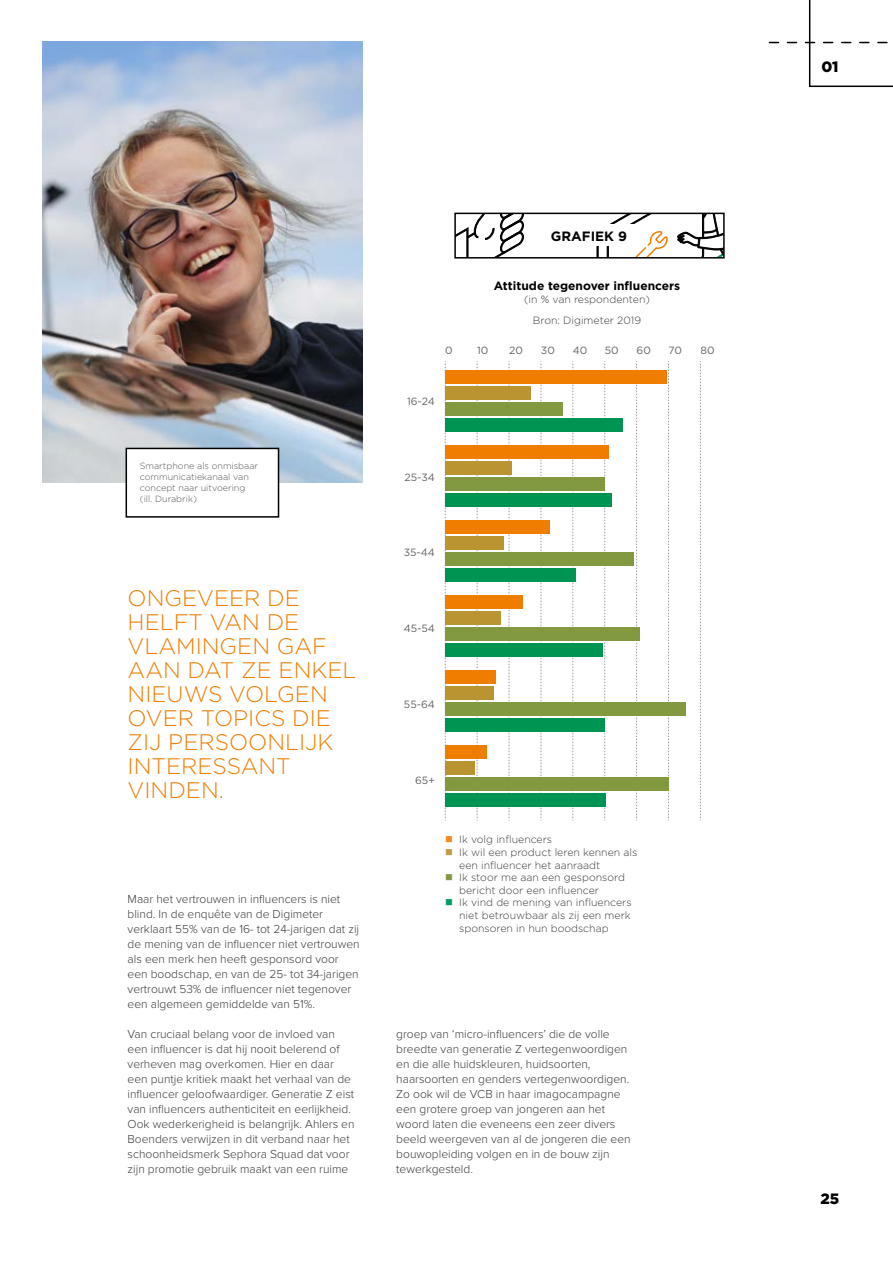
<style>
.page{position:relative;width:893px;height:1263px;background:#fff}
.page>*{position:absolute;margin:0;border:0;box-sizing:border-box;transform-origin:0 0}
.t1{font:300 22.5px/24px "Gotham";color:#ef7d00}
.t2{font:900 15px "Gotham";color:#000}
.t3{font:700 13.5px "Gotham";color:#000}
.t4{font:300 12px/15px "Proxima Nova";color:#3c3c3b}
.t5{font:700 12px "Gotham";color:#000}
.t6{font:300 10.5px/12.6px "Gotham";color:#3c3c3b}
.t7{font:10.5px "Gotham";color:#646363}
.t8{font:300 9px/10.8px "Gotham";color:#575756}
.s1{color:#f28a25}
.s2{color:#c29d46}
.s3{color:#839940}
.s4{color:#009c61}
</style>
<div class="page">
<img style="left:43px;top:42px;width:319px;height:441px">
<svg style="left:457px;top:216px;width:67px;height:40px"></svg>
<svg style="left:597px;top:216px;width:125px;height:40px"></svg>
<div style="left:454px;top:213px;width:271px;height:46px;border:2px solid #000"></div>
<div style="left:540px;top:224px;width:98px;height:22px;background:#fff"></div>
<svg style="left:445px;top:361px;width:1px;height:460px"></svg>
<svg style="left:477px;top:361px;width:1px;height:460px"></svg>
<svg style="left:509px;top:361px;width:1px;height:460px"></svg>
<svg style="left:541px;top:361px;width:1px;height:460px"></svg>
<svg style="left:573px;top:361px;width:1px;height:460px"></svg>
<svg style="left:604px;top:361px;width:1px;height:460px"></svg>
<svg style="left:636px;top:361px;width:1px;height:460px"></svg>
<svg style="left:668px;top:361px;width:1px;height:460px"></svg>
<svg style="left:700px;top:361px;width:1px;height:460px"></svg>
<div style="left:445px;top:370px;width:221px;height:14px;background:#ef7d00"></div>
<div style="left:445px;top:386px;width:86px;height:14px;background:#bb9432"></div>
<div style="left:445px;top:402px;width:118px;height:14px;background:#839940"></div>
<div style="left:445px;top:418px;width:177px;height:14px;background:#009453"></div>
<div style="left:445px;top:445px;width:163px;height:14px;background:#ef7d00"></div>
<div style="left:445px;top:461px;width:67px;height:14px;background:#bb9432"></div>
<div style="left:445px;top:477px;width:160px;height:14px;background:#839940"></div>
<div style="left:445px;top:493px;width:167px;height:14px;background:#009453"></div>
<div style="left:445px;top:520px;width:105px;height:14px;background:#ef7d00"></div>
<div style="left:445px;top:536px;width:59px;height:14px;background:#bb9432"></div>
<div style="left:445px;top:552px;width:189px;height:14px;background:#839940"></div>
<div style="left:445px;top:568px;width:130px;height:14px;background:#009453"></div>
<div style="left:445px;top:595px;width:77px;height:14px;background:#ef7d00"></div>
<div style="left:445px;top:611px;width:55px;height:14px;background:#bb9432"></div>
<div style="left:445px;top:627px;width:194px;height:14px;background:#839940"></div>
<div style="left:445px;top:643px;width:157px;height:14px;background:#009453"></div>
<div style="left:445px;top:670px;width:51px;height:14px;background:#ef7d00"></div>
<div style="left:445px;top:686px;width:48px;height:14px;background:#bb9432"></div>
<div style="left:445px;top:702px;width:241px;height:14px;background:#839940"></div>
<div style="left:445px;top:718px;width:160px;height:14px;background:#009453"></div>
<div style="left:445px;top:745px;width:42px;height:14px;background:#ef7d00"></div>
<div style="left:445px;top:761px;width:29px;height:14px;background:#bb9432"></div>
<div style="left:445px;top:777px;width:223px;height:14px;background:#839940"></div>
<div style="left:445px;top:793px;width:160px;height:14px;background:#009453"></div>
<div style="left:126px;top:448px;width:153px;height:69px;background:#fff"></div>
<div style="left:126px;top:448px;width:153px;height:70px;border:2px solid #000"></div>
<svg style="left:769px;top:0;width:124px;height:88px"></svg>
<p class="t3" style="left:551px;top:227px;width:78px">GRAFIEK 9</p>
<p class="t5" style="left:494px;top:278px;width:188px">Attitude tegenover influencers</p>
<p class="t6" style="left:524px;top:288px;width:127px;line-height:21.1px;text-align:center">(in % van respondenten)<br>Bron: Digimeter 2019</p>
<p class="t8" style="left:140px;top:460px;width:120px">Smartphone als onmisbaar communicatiekanaal van concept naar uitvoering (ill. Durabrik)</p>
<h1 class="t1" style="left:128px;top:585px;width:230px">ONGEVEER DE<br>HELFT VAN DE<br>VLAMINGEN GAF<br>AAN DAT ZE ENKEL<br>NIEUWS VOLGEN<br>OVER TOPICS DIE<br>ZIJ PERSOONLIJK<br>INTERESSANT<br>VINDEN.</h1>
<p class="t7" style="left:445px;top:344px;width:9px">0</p>
<p class="t7" style="left:477px;top:344px;width:13px">10</p>
<p class="t7" style="left:509px;top:344px;width:15px">20</p>
<p class="t7" style="left:541px;top:344px;width:15px">30</p>
<p class="t7" style="left:573px;top:344px;width:16px">40</p>
<p class="t7" style="left:605px;top:344px;width:15px">50</p>
<p class="t7" style="left:637px;top:344px;width:16px">60</p>
<p class="t7" style="left:668px;top:344px;width:15px">70</p>
<p class="t7" style="left:700px;top:344px;width:16px">80</p>
<p class="t7" style="left:407px;top:394px;width:29px">16-24</p>
<p class="t7" style="left:404px;top:470px;width:32px">25-34</p>
<p class="t7" style="left:404px;top:546px;width:33px">35-44</p>
<p class="t7" style="left:404px;top:622px;width:33px">45-54</p>
<p class="t7" style="left:404px;top:697px;width:32px">55-64</p>
<p class="t7" style="left:415px;top:773px;width:21px">65+</p>
<p class="t6" style="left:445px;top:833px;width:109px"><span class="s1">■</span> Ik volg influencers</p>
<p class="t6" style="left:459px;top:846px;width:180px;text-indent:-14px"><span class="s2">■</span> Ik wil een product leren kennen als een influencer het aanraadt</p>
<p class="t6" style="left:459px;top:871px;width:167px;text-indent:-14px"><span class="s3">■</span> Ik stoor me aan een gesponsord bericht door een influencer</p>
<p class="t6" style="left:459px;top:896px;width:174px;text-align:justify;text-indent:-14px"><span class="s4">■</span> Ik vind de mening van influencers niet betrouwbaar als zij een merk sponsoren in hun boodschap</p>
<p class="t4" style="left:128px;top:891px;width:234px">Maar het vertrouwen in influencers is niet blind. In de enquête van de Digimeter verklaart 55% van de 16- tot 24-jarigen dat zij de mening van de influencer niet vertrouwen als een merk hen heeft gesponsord voor een boodschap, en van de 25- tot 34-jarigen vertrouwt 53% de influencer niet tegenover een algemeen gemiddelde van 51%.</p>
<p class="t4" style="left:128px;top:1026px;width:228px">Van cruciaal belang voor de invloed van een influencer is dat hij nooit belerend of verheven mag overkomen. Hier en daar een puntje kritiek maakt het verhaal van de influencer geloofwaardiger. Generatie Z eist van influencers authenticiteit en eerlijkheid.<br>Ook wederkerigheid is belangrijk. Ahlers en Boenders verwijzen in dit verband naar het schoonheidsmerk Sephora Squad dat voor zijn promotie gebruik maakt van een ruime</p>
<p class="t4" style="left:396px;top:1026px;width:236px">groep van ‘micro-influencers’ die de volle breedte van generatie Z vertegenwoordigen en die alle huidskleuren, huidsoorten, haarsoorten en genders vertegenwoordigen.<br>Zo ook wil de VCB in haar imagocampagne een grotere groep van jongeren aan het woord laten die eveneens een zeer divers beeld weergeven van al de jongeren die een bouwopleiding volgen en in de bouw zijn tewerkgesteld.</p>
<p class="t2" style="left:821px;top:56px;width:19px">01</p>
<p class="t2" style="left:820px;top:1188px;width:20px">25</p>
</div>
